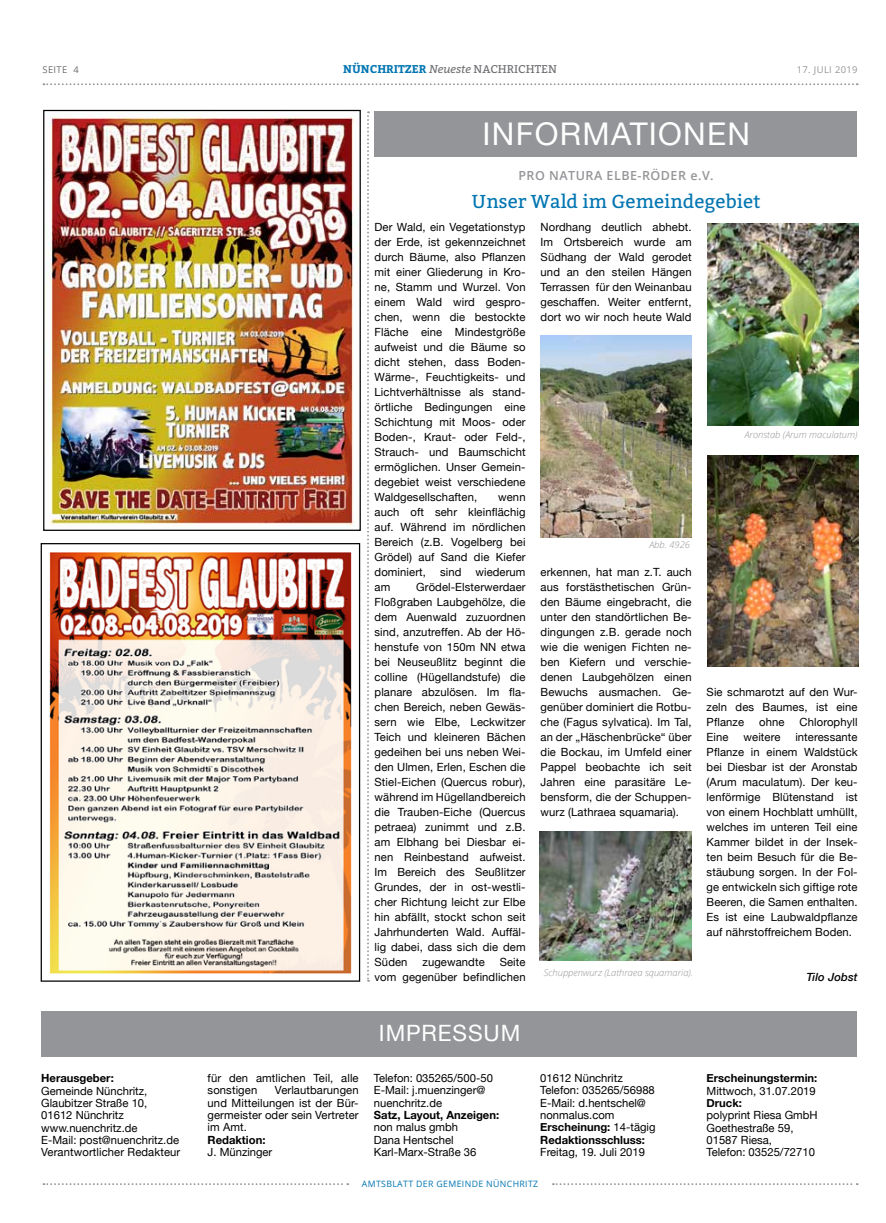
<style>
.page{position:relative;width:886px;height:1223px;background:#fff}
.page>*{position:absolute;margin:0;border:0;box-sizing:border-box;transform-origin:0 0}
.t1{font:31.25px "Helvetica Neue";letter-spacing:.04em;color:#fff}
.t2{font:22.5px "Helvetica Neue";letter-spacing:.04em;color:#fff}
.t3{font:18.75px "Bitter";color:#0376b2}
.t4{font:600 12.5px "Open Sans";letter-spacing:.04em;color:#939598}
.t5{font:11.25px/15px "Helvetica Neue";letter-spacing:.01em;color:#000;text-align:justify}
.t6{font:700 11.25px "Helvetica Neue";color:#000}
.t7{font:700 11.25px "Bitter";color:#0376b2}
.t8{font:italic 500 11.25px "Helvetica Neue";letter-spacing:.01em;color:#000}
.t9{font:italic 300 9.38px "Open Sans";color:#939598}
.t10{font:9.38px "Open Sans";letter-spacing:.04em;color:#939598}
.t11{font:9.38px "Open Sans";color:#6d6e71}
.t12{font:8.75px "Open Sans";letter-spacing:.04em;color:#0376b2}
.s1{font-weight:400;font-style:italic;color:#6d6e71}
.s2{font-weight:400;color:#6d6e71}
.s3{font-weight:700}
</style>
<div class="page">
<svg style="left:43px;top:83px;width:815px;height:2px"></svg>
<svg style="left:43px;top:1183px;width:305px;height:2px"></svg>
<svg style="left:553px;top:1183px;width:305px;height:2px"></svg>
<div style="left:375px;top:111px;width:482px;height:45px;background:#939598"></div>
<div style="left:41px;top:1011px;width:816px;height:45px;background:#939598"></div>
<svg style="left:367px;top:111px;width:2px;height:870px"></svg>
<img style="left:45px;top:112px;width:314px;height:414px">
<div style="left:43px;top:110px;width:318px;height:421px;border:1px solid #000"></div>
<img style="left:540px;top:336px;width:151px;height:201px">
<img style="left:540px;top:831px;width:151px;height:129px">
<img style="left:707px;top:223px;width:152px;height:203px">
<img style="left:707px;top:456px;width:152px;height:210px">
<img style="left:49px;top:552px;width:303px;height:422px">
<div style="left:41px;top:543px;width:319px;height:438px;border:1px solid #000"></div>
<p class="t11" style="left:43px;top:63px;width:11px">SEITE</p>
<p class="t11" style="left:73px;top:63px;width:7px">4</p>
<p class="t7" style="left:343px;top:61px;width:215px">NÜNCHRITZER <span class="s1">Neueste</span> <span class="s2">NACHRICHTEN</span></p>
<p class="t10" style="left:797px;top:63px;width:62px">17. JULI 2019</p>
<h1 class="t1" style="left:483px;top:116px;width:269px">INFORMATIONEN</h1>
<p class="t4" style="left:518px;top:167px;width:41px">PRO NAT</p>
<p class="t4" style="left:576px;top:167px;width:47px">URA ELBE</p>
<p class="t4" style="left:638px;top:167px;width:33px">-RÖDER</p>
<p class="t4" style="left:690px;top:167px;width:25px">E.V.</p>
<h3 class="t3" style="left:472px;top:188px;width:290px">Unser Wald im Gemeindegebiet</h3>
<p class="t6" style="left:41px;top:1071px;width:74px">Herausgeber:</p>
<p class="t5" style="left:41px;top:1084px;width:141px;line-height:12.4px;text-align:left">Gemeinde Nünchritz,<br>Glaubitzer Straße 10,<br>01612 Nünchritz www.nuenchritz.de<br>E-Mail: post@nuenchritz.de<br>Verantwortlicher Redakteur</p>
<p class="t5" style="left:375px;top:219px;width:152px">Der Wald, ein Vegetationstyp der Erde, ist gekennzeichnet durch Bäume, also Pflanzen mit einer Gliederung in Kro&shy;ne, Stamm und Wurzel. Von einem Wald wird gespro&shy;chen, wenn die bestockte Fläche eine Mindestgröße aufweist und die Bäume so dicht stehen, dass Boden-Wärme-, Feuchtigkeits- und Lichtverhältnisse als stand&shy;örtliche Bedingungen eine Schichtung mit Moos- oder Boden-, Kraut- oder Feld-, Strauch- und Baumschicht ermöglichen. Unser Gemein&shy;degebiet weist verschiedene Waldgesellschaften,</p>
<p class="t5" style="left:375px;top:489px;width:153px;text-indent:124px">wenn auch oft sehr kleinflächig auf. Während im nördlichen Bereich (z.B. Vogelberg bei Grödel) auf Sand die Kiefer dominiert, sind wiederum am</p>
<p class="t5" style="left:375px;top:579px;width:153px;text-indent:42px">Grödel-Elsterwerdaer Floßgraben Laubgehölze, die dem Auenwald zuzuordnen sind, anzutreffen. Ab der Hö&shy;henstufe von 150m NN etwa bei Neuseußlitz beginnt die colline (Hügellandstufe) die planare abzulösen. Im fla&shy;chen Bereich, neben Gewäs&shy;sern wie Elbe, Leckwitzer Teich und kleineren Bächen gedeihen bei uns neben Wei&shy;den Ulmen, Erlen, Eschen die Stiel-Eichen (Quercus robur), während im Hügellandbereich die Trauben-Eiche (Quercus petraea) zunimmt und z.B. am Elbhang bei Diesbar ei&shy;nen Reinbestand aufweist.<br>Im Bereich des Seußlitzer Grundes, der in ost-westli&shy;cher Richtung leicht zur Elbe hin abfällt, stockt schon seit Jahrhunderten Wald. Auffäl&shy;lig dabei, dass sich die dem Süden</p>
<p class="t5" style="left:375px;top:954px;width:152px;text-align:right">Seite<br>vom gegenüber befindlichen</p>
<p class="t5" style="left:422px;top:954px;width:64px">zugewandte</p>
<p class="t5" style="left:540px;top:219px;width:153px">Nordhang deutlich abhebt.<br>Im Ortsbereich wurde am Südhang der Wald gerodet und an den steilen Hängen Terrassen für den Weinanbau geschaffen. Weiter entfernt, dort wo wir noch heute Wald</p>
<p class="t9" style="left:745px;top:428px;width:114px">Aronstab (Arum maculatum)</p>
<p class="t9" style="left:649px;top:538px;width:42px">Abb. 4926</p>
<p class="t5" style="left:540px;top:564px;width:153px">erkennen, hat man z.T. auch aus forstästhetischen Grün&shy;den Bäume eingebracht, die unter den standörtlichen Be&shy;dingungen z.B. gerade noch wie die wenigen Fichten ne&shy;ben Kiefern und verschie&shy;denen Laubgehölzen einen Bewuchs ausmachen. Ge&shy;genüber dominiert die Rotbu&shy;che (Fagus sylvatica). Im Tal, an der „Häschenbrücke“ über die Bockau, im Umfeld einer Pappel beobachte ich seit Jahren eine parasitäre Le&shy;bensform, die der Schuppen&shy;wurz (Lathraea squamaria).</p>
<p class="t9" style="left:544px;top:966px;width:151px">Schuppenwurz (Lathraea squamaria).</p>
<p class="t5" style="left:706px;top:684px;width:152px">Sie schmarotzt auf den Wur&shy;zeln des Baumes, ist eine Pflanze</p>
<p class="t5" style="left:759px;top:714px;width:27px">ohne</p>
<p class="t5" style="left:799px;top:714px;width:60px">Chlorophyll</p>
<p class="t5" style="left:706px;top:729px;width:153px;text-indent:89px">interessante Pflanze in einem Waldstück bei Diesbar ist der Aronstab (Arum maculatum). Der keu&shy;lenförmige Blütenstand ist von einem Hochblatt umhüllt, welches im unteren Teil eine Kammer bildet in der Insek&shy;ten beim Besuch für die Be&shy;stäubung sorgen. In der Fol&shy;ge entwickeln sich giftige rote Beeren, die Samen enthalten.<br>Es ist eine Laubwaldpflanze auf nährstoffreichem Boden.</p>
<p class="t8" style="left:806px;top:967px;width:53px">Tilo Jobst</p>
<p class="t5" style="left:706px;top:729px;width:24px">Eine</p>
<p class="t5" style="left:743px;top:729px;width:38px">weitere</p>
<p class="t5" style="left:208px;top:1071px;width:153px;line-height:12.4px">für den amtlichen Teil, alle sonstigen</p>
<p class="t5" style="left:208px;top:1083px;width:153px;line-height:12.4px;text-indent:67px">Verlautbarungen und Mitteilungen ist der Bür&shy;germeister oder sein Vertreter im Amt.</p>
<p class="t6" style="left:208px;top:1132px;width:59px">Redaktion:</p>
<p class="t5" style="left:208px;top:1144px;width:66px">J. Münzinger</p>
<h2 class="t2" style="left:379px;top:1020px;width:143px">IMPRESSUM</h2>
<p class="t5" style="left:374px;top:1071px;width:121px;line-height:12.4px;text-align:left">Telefon: 035265/500-50<br>E-Mail: j.muenzinger@ nuenchritz.de</p>
<p class="t6" style="left:374px;top:1108px;width:127px">Satz, Layout, Anzeigen:</p>
<p class="t5" style="left:374px;top:1121px;width:104px;line-height:12.4px;text-align:left">non malus gmbh<br>Dana Hentschel<br>Karl-Marx-Straße 36</p>
<p class="t5" style="left:540px;top:1071px;width:117px;line-height:12.4px;text-align:left">01612 Nünchritz<br>Telefon: 035265/56988<br>E-Mail: d.hentschel@ nonmalus.com<br><span class="s3">Erscheinung:</span> 14-tägig<br><span class="s3">Redaktionsschluss:</span></p>
<p class="t5" style="left:540px;top:1144px;width:106px">Freitag, 19. Juli 2019</p>
<p class="t12" style="left:362px;top:1177px;width:178px">AMTSBLATT DER GEMEINDE NÜNCHRITZ</p>
<p class="t6" style="left:706px;top:1071px;width:112px">Erscheinungstermin:</p>
<p class="t5" style="left:706px;top:1082px;width:111px">Mittwoch, 31.07.2019</p>
<p class="t6" style="left:706px;top:1095px;width:37px">Druck:</p>
<p class="t5" style="left:706px;top:1108px;width:113px;line-height:12.4px;text-align:left">polyprint Riesa GmbH<br>Goethestraße 59,<br>01587 Riesa,<br>Telefon: 03525/72710</p>
</div>
